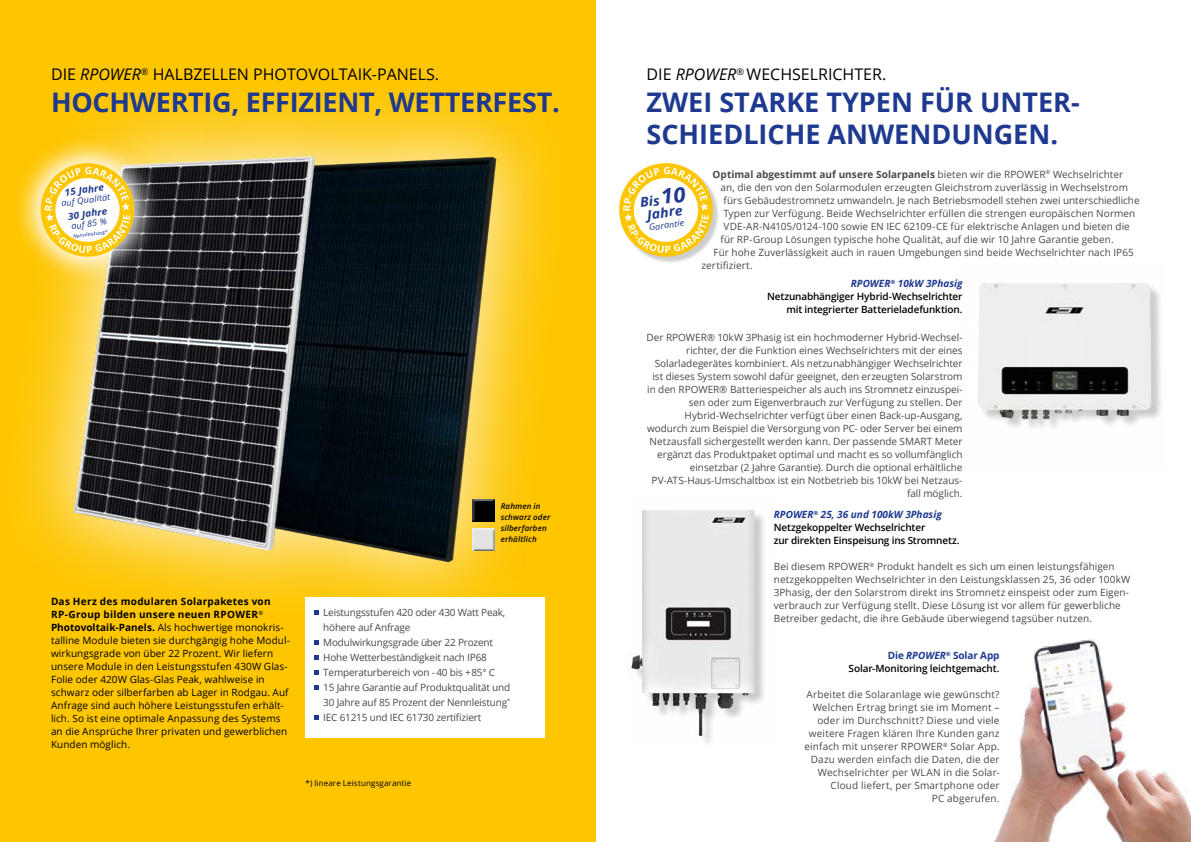
<style>
.page{position:relative;width:1191px;height:842px;background:#fff}
.page>*{position:absolute;margin:0;border:0;box-sizing:border-box;transform-origin:0 0}
.t1{font:700 27px/32px "Open Sans";color:#1e398f}
.t2{font:16px "Open Sans";color:#000}
.t3{font:italic 700 13.2px/13px "Open Sans";color:#1e398f;text-align:center;scale:1.06 1}
.t4{font:10px/13px "Open Sans";color:#494948;text-align:right}
.t5{font:10px/13px "Open Sans";letter-spacing:.005em;color:#000}
.t6{font:10px/15px "Open Sans";letter-spacing:-.02em;color:#494948}
.t7{font:600 10px/13px "Open Sans";letter-spacing:-.015em;color:#000;text-align:right}
.t8{font:700 10px "Open Sans";letter-spacing:.005em;color:#494948}
.t9{font:italic 700 9.4px "Open Sans";color:#1e398f;scale:1.06 1}
.t10{font:italic 8.6px "Open Sans";color:#1e398f;scale:1.06 1}
.t11{font:italic 600 8px/11px "Open Sans";letter-spacing:.015em;color:#000}
.t12{font:8px "Open Sans";letter-spacing:.015em;color:#000}
.t13{font:italic 5.1px "Open Sans";color:#1e398f;scale:1.06 1}
.s1{font-style:italic}
.s2{font-weight:700}
.s3{font-size:20.7px}
.s4{font-weight:400}
.s5{font-weight:700;font-style:italic;color:#1e398f}
.s6{font-weight:700;color:#1e398f}
</style>
<div class="page">
<div style="left:0;top:0;width:595px;height:842px;background:#fec600"></div>
<div style="left:0;top:76px;width:573px;height:561px;background:#fff;opacity:.75"></div>
<img style="left:206px;top:127px;width:320px;height:453px">
<img style="left:33px;top:127px;width:312px;height:442px">
<img style="left:978px;top:283px;width:183px;height:145px">
<img style="left:629px;top:508px;width:135px;height:235px">
<svg style="left:1px;top:124px;width:172px;height:172px"></svg>
<div style="left:469px;top:525px;width:29px;height:26px;background:#fff;opacity:.86"></div>
<div style="left:469px;top:526px;width:29px;height:25px;background:#000;opacity:.75"></div>
<div style="left:469px;top:495px;width:29px;height:27px;background:#fff;opacity:.86"></div>
<div style="left:469px;top:497px;width:29px;height:25px;background:#000;opacity:.75"></div>
<div style="left:620px;top:165px;width:99px;height:99px;background:#000;opacity:.2"></div>
<svg style="left:619px;top:163px;width:98px;height:99px"></svg>
<img style="left:994px;top:639px;width:197px;height:203px">
<div style="left:305px;top:597px;width:239px;height:140px;background:#fff"></div>
<svg style="left:315px;top:611px;width:4px;height:4px"></svg>
<svg style="left:315px;top:641px;width:4px;height:4px"></svg>
<svg style="left:315px;top:656px;width:4px;height:4px"></svg>
<svg style="left:315px;top:671px;width:4px;height:4px"></svg>
<svg style="left:315px;top:686px;width:4px;height:4px"></svg>
<svg style="left:315px;top:716px;width:4px;height:4px"></svg>
<h2 class="t2" style="left:51px;top:63px;width:390px">DIE <span class="s1">RPOWER</span><sup>®</sup> HALBZELLEN PHOTOVOLTAIK-PANELS.</h2>
<h1 class="t1" style="left:51px;top:86px;width:510px">HOCHWERTIG, EFFIZIENT, WETTERFEST.</h1>
<p class="t9" style="left:64px;top:186px;width:39px;rotate:-8deg">15 Jahre</p>
<p class="t10" style="left:61px;top:197px;width:48px;rotate:-8deg">auf Qualität</p>
<p class="t9" style="left:67px;top:210px;width:39px;rotate:-8deg">30 Jahre</p>
<p class="t10" style="left:70px;top:220px;width:35px;rotate:-8deg">auf 85 %</p>
<p class="t13" style="left:73px;top:233px;width:35px;rotate:-8deg">Nennleistung*</p>
<p class="t11" style="left:501px;top:500px;width:51px">Rahmen in schwarz oder silberfarben erhältlich</p>
<p class="t5" style="left:51px;top:594px;width:240px"><span class="s2">Das Herz des modularen Solarpaketes von RP-Group bilden unsere neuen RPOWER</span><sup>® </sup><span class="s2">Photovoltaik-Panels.</span> Als hochwertige monokris&shy;talline Module bieten sie durchgängig hohe Modul&shy;wirkungsgrade von über 22 Prozent. Wir liefern unsere Module in den Leistungsstufen 430W Glas-Folie oder 420W Glas-Glas Peak, wahlweise in schwarz oder silberfarben ab Lager in Rodgau. Auf Anfrage sind auch höhere Leistungsstufen erhält&shy;lich. So ist eine optimale Anpassung des Systems an die Ansprüche Ihrer privaten und gewerblichen Kunden möglich.</p>
<p class="t6" style="left:323px;top:605px;width:188px">Leistungsstufen 420 oder 430 Watt Peak, höhere auf Anfrage<br>Modulwirkungsgrade über 22 Prozent Hohe Wetterbeständigkeit nach IP68<br>Temperaturbereich von - 40 bis +85° C<br>15 Jahre Garantie auf Produktqualität und 30 Jahre auf 85 Prozent der Nennleistung<sup>* </sup>IEC 61215 und IEC 61730 zertifiziert</p>
<p class="t12" style="left:305px;top:777px;width:107px">*) lineare Leistungsgarantie</p>
<h2 class="t2" style="left:646px;top:63px;width:241px">DIE <span class="s1">RPOWER</span><sup>®</sup> WECHSELRICHTER.</h2>
<h1 class="t1" style="left:646px;top:86px;width:435px">ZWEI STARKE TYPEN FÜR UNTER-<br>SCHIEDLICHE ANWENDUNGEN.</h1>
<h3 class="t3" style="left:639px;top:196px;width:45px;rotate:-8deg">Bis<span class="s3">10<br></span>Jahre</h3>
<p class="t10" style="left:648px;top:221px;width:35px;rotate:-8deg">Garantie</p>
<p class="t8" style="left:712px;top:167px;width:412px">Optimal abgestimmt auf unsere Solarpanels <span class="s4">bieten wir die RPOWER</span><sup>®</sup> <span class="s4">Wechselrichter</span></p>
<p class="t4" style="left:720px;top:180px;width:409px">an, die den von den Solarmodulen erzeugten Gleichstrom zuverlässig in Wechselstrom</p>
<p class="t4" style="left:723px;top:193px;width:417px">fürs Gebäudestromnetz umwandeln. Je nach Betriebsmodell stehen zwei unterschiedliche</p>
<p class="t4" style="left:723px;top:206px;width:413px">Typen zur Verfügung. Beide Wechselrichter erfüllen die strengen europäischen Normen</p>
<p class="t4" style="left:723px;top:219px;width:408px">VDE-AR-N4105/0124-100 sowie EN IEC 62109-CE für elektrische Anlagen und bieten die</p>
<p class="t4" style="left:720px;top:232px;width:394px">für RP-Group Lösungen typische hohe Qualität, auf die wir 10 Jahre Garantie geben.</p>
<p class="t4" style="left:713px;top:245px;width:422px">Für hohe Zuverlässigkeit auch in rauen Umgebungen sind beide Wechselrichter nach IP65</p>
<p class="t4" style="left:701px;top:258px;width:53px">zertifiziert.</p>
<p class="t7" style="left:767px;top:277px;width:197px"><span class="s5">RPOWER</span><sup>®</sup> <span class="s5">10kW 3Phasig<br></span>Netzunabhängiger Hybrid-Wechselrichter mit integrierter Batterieladefunktion.</p>
<p class="t4" style="left:646px;top:331px;width:317px">Der RPOWER® 10kW 3Phasig ist ein hochmoderner Hybrid-Wechsel&shy;richter, der die Funktion eines Wechselrichters mit der eines Solarladegerätes kombiniert. Als netzunabhängiger Wechselrichter ist dieses System sowohl dafür geeignet, den erzeugten Solarstrom in den RPOWER® Batteriespeicher als auch ins Stromnetz einzuspei&shy;sen oder zum Eigenverbrauch zur Verfügung zu stellen. Der Hybrid-Wechselrichter verfügt über einen Back-up-Ausgang, wodurch zum Beispiel die Versorgung von PC- oder Server bei einem Netzausfall sichergestellt werden kann. Der passende SMART Meter ergänzt das Produktpaket optimal und macht es so vollumfänglich einsetzbar (2 Jahre Garantie). Durch die optional erhältliche PV-ATS-Haus-Umschaltbox ist ein Notbetrieb bis 10kW bei Netzaus&shy;fall möglich.</p>
<p class="t7" style="left:774px;top:508px;width:187px;text-align:left"><span class="s5">RPOWER</span><sup>®</sup> <span class="s5">25, 36 und 100kW 3Phasig<br></span>Netzgekoppelter Wechselrichter<br>zur direkten Einspeisung ins Stromnetz.</p>
<p class="t4" style="left:774px;top:559px;width:358px;text-align:left">Bei diesem RPOWER<sup>®</sup> Produkt handelt es sich um einen leistungsfähigen netzgekoppelten Wechselrichter in den Leistungsklassen 25, 36 oder 100kW 3Phasig, der den Solarstrom direkt ins Stromnetz einspeist oder zum Eigen&shy;verbrauch zur Verfügung stellt. Diese Lösung ist vor allem für gewerbliche Betreiber gedacht, die ihre Gebäude überwiegend tagsüber nutzen.</p>
<p class="t7" style="left:848px;top:649px;width:152px"><span class="s6">Die</span> <span class="s5">RPOWER</span><sup>®</sup> <span class="s6">Solar App<br></span>Solar-Monitoring leichtgemacht.</p>
<p class="t4" style="left:804px;top:688px;width:197px">Arbeitet die Solaranlage wie gewünscht?<br>Welchen Ertrag bringt sie im Moment – oder im Durchschnitt? Diese und viele weitere Fragen klären Ihre Kunden ganz einfach mit unserer RPOWER<sup>®</sup> Solar App.<br>Dazu werden einfach die Daten, die der Wechselrichter per WLAN in die Solar-Cloud liefert, per Smartphone oder<br>PC abgerufen.</p>
</div>
